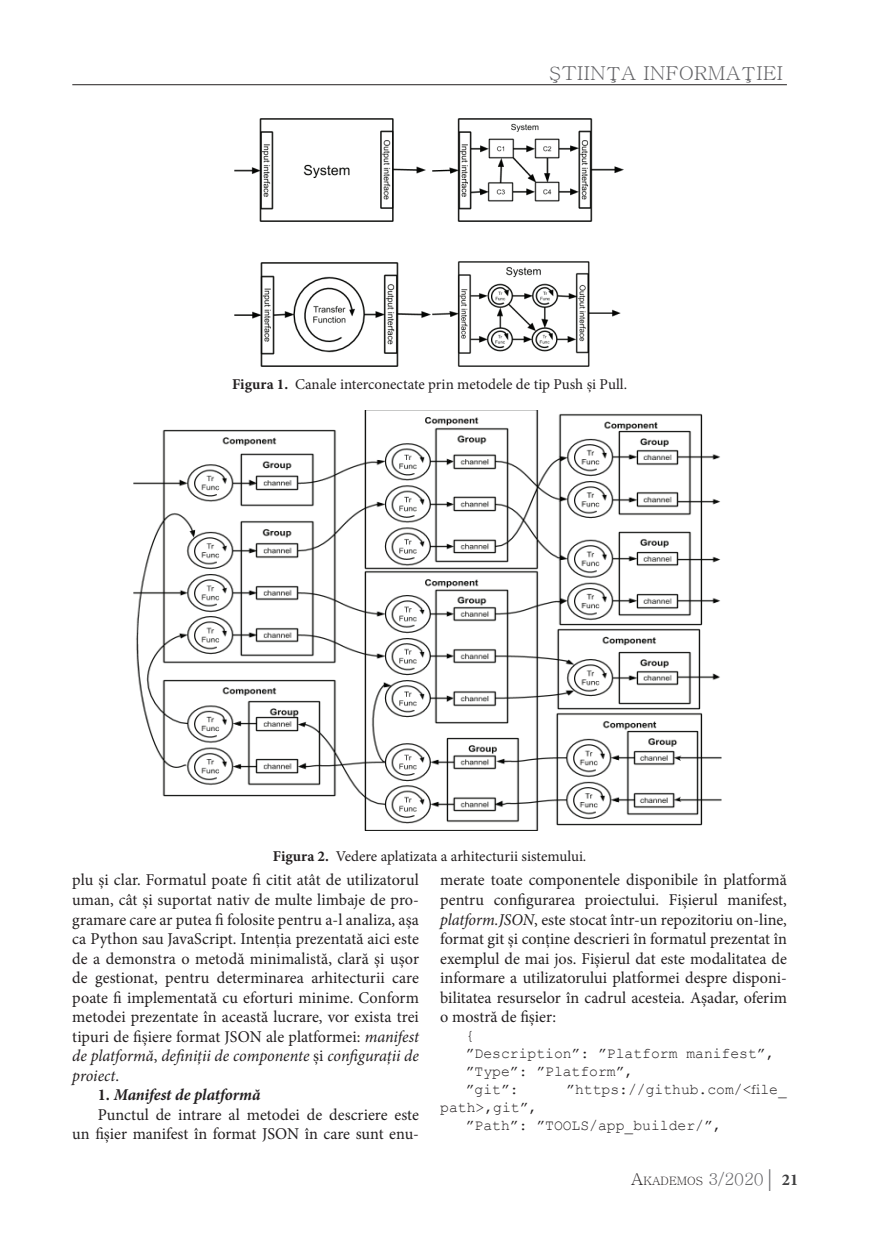
<style>
.page{position:relative;width:872px;height:1234px;background:#fff}
.page>*{position:absolute;margin:0;border:0;box-sizing:border-box;transform-origin:0 0}
.t1{font:19.2px "Batang";color:#636366;scale:1.06 1}
.t2{font:16.5px/19.5px "Minion Pro";color:#231f20;text-align:justify}
.t3{font:italic 700 16.5px "Minion Pro";letter-spacing:-.005em;color:#231f20}
.t4{font:15px/18px "Courier New";color:#231f20}
.t5{font:15px "Minion Pro";color:#231f20}
.t6{font:11.55px "Batang";color:#231f20}
.s1{font-weight:700}
.s2{font-style:italic}
.s3{font-style:normal}
.s4{font-size:16.5px}
.s5{font-size:16.5px;color:#636366}
.s6{font-family:"Garamond";font-size:24px;color:#636366}
.s7{font-family:"Minion Pro";font-weight:700;font-size:16.5px;color:#3e3e3f}
</style>
<div class="page">
<hr style="left:72px;top:84px;width:715px;height:1px;background:#231f20">
<img style="left:234px;top:118px;width:192px;height:103px">
<img style="left:433px;top:119px;width:190px;height:102px">
<img style="left:234px;top:262px;width:196px;height:105px">
<img style="left:433px;top:262px;width:187px;height:105px">
<img style="left:134px;top:410px;width:587px;height:420px">
<p class="t1" style="left:549px;top:64px;width:223px">ŞTIINŢA INFORMAŢIEI</p>
<p class="t5" style="left:232px;top:374px;width:396px"><span class="s1">Figura 1.</span> Canale interconectate prin metodele de tip Push și Pull.</p>
<p class="t5" style="left:273px;top:846px;width:315px"><span class="s1">Figura 2.</span> Vedere aplatizata a arhitecturii sistemului.</p>
<p class="t2" style="left:72px;top:870px;width:348px">plu și clar. Formatul poate fi citit atât de utilizatorul uman, cât și suportat nativ de multe limbaje de pro&shy;gramare care ar putea fi folosite pentru a-l analiza, așa ca Python sau JavaScript. Intenția prezentată aici este de a demonstra o metodă minimalistă, clară și ușor de gestionat, pentru determinarea arhitecturii care poate fi implementată cu eforturi minime. Conform metodei prezentate în această lucrare, vor exista trei tipuri de fișiere format JSON ale platformei: <span class="s2">manifest de platformă</span>, <span class="s2">definiții de componente</span> și <span class="s2">configurații de proiect</span>.</p>
<p class="t3" style="left:98px;top:1082px;width:164px"><span class="s3">1.</span> Manifest de platformă</p>
<p class="t2" style="left:98px;top:1104px;width:323px">Punctul de intrare al metodei de descriere este</p>
<p class="t2" style="left:72px;top:1123px;width:348px">un fișier manifest în format JSON în care sunt enu-</p>
<p class="t2" style="left:440px;top:870px;width:348px">merate toate componentele disponibile în platformă pentru configurarea proiectului. Fișierul manifest, <span class="s2">platform.JSON</span>, este stocat într-un repozitoriu on-line, format git și conține descrieri în formatul prezentat în exemplul de mai jos. Fișierul dat este modalitatea de informare a utilizatorului platformei despre disponi&shy;bilitatea resurselor în cadrul acesteia. Așadar, oferim o mostră de fișier:</p>
<p class="t4" style="left:466px;top:1025px;width:310px">{<br>”Description”: ”Platform manifest”, ”Type”: ”Platform”,<br>”git”:</p>
<p class="t4" style="left:566px;top:1079px;width:222px">”https://github.com/&lt;file_</p>
<p class="t4" style="left:466px;top:1097px;width:257px;text-indent:-26px">path&gt;,git”,<br>”Path”: ”TOOLS/app_builder/”,</p>
<p class="t6" style="left:631px;top:1175px;width:168px"><span class="s4">A</span>KADEMOS <span class="s5">3/2020</span><span class="s6">|</span> <span class="s7">21</span></p>
</div>
